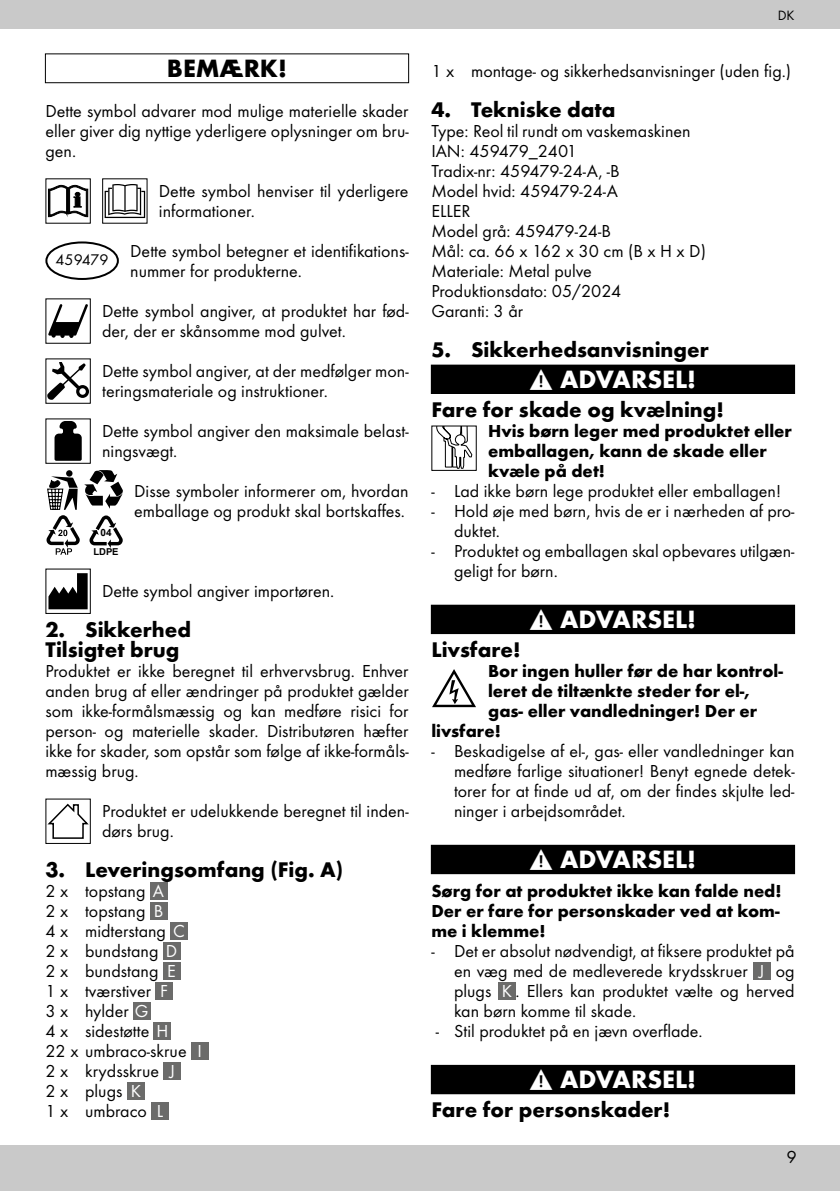
<style>
.page{position:relative;width:840px;height:1191px;background:#fff}
.page>*{position:absolute;margin:0;border:0;box-sizing:border-box;transform-origin:0 0}
.t1{font:700 26px "Futura TOT";color:#fff}
.t2{font:700 26px "Futura TOT";color:#000}
.t3{font:700 22px/20px "Futura TOT";color:#000}
.t4{font:18px/20px "Futura TOT Boo";color:#000}
.t5{font:700 18px/20px "Futura TOT";color:#000}
.t6{font:16px "Futura TOT Boo";color:#000}
.t7{font:16px "Futura LT Pro";color:#000}
.t8{font:14px "Futura TOT Boo";color:#000}
.t9{font:700 10px "Arial";color:#000}
.t10{font:700 9.6px "Arial";color:#000}
.s1{color:#fff}
</style>
<div class="page">
<div style="left:0;top:1145px;width:839px;height:46px;background:#c9c9c9"></div>
<div style="left:0;top:0;width:839px;height:29px;background:#c9c9c9"></div>
<div style="left:45px;top:53px;width:364px;height:30px;border:1px solid #000"></div>
<svg style="left:48px;top:185px;width:40px;height:32px"></svg>
<svg style="left:105px;top:184px;width:40px;height:34px"></svg>
<div style="left:45px;top:241px;width:74px;height:39px;border:2px solid #000;border-radius:50%"></div>
<svg style="left:48px;top:304px;width:40px;height:34px"></svg>
<div style="left:45px;top:358px;width:46px;height:46px;border:1px solid #000"></div>
<svg style="left:47px;top:362px;width:42px;height:38px"></svg>
<div style="left:45px;top:418px;width:46px;height:46px;border:1px solid #000"></div>
<svg style="left:54px;top:421px;width:28px;height:40px"></svg>
<svg style="left:46px;top:470px;width:77px;height:85px"></svg>
<svg style="left:48px;top:573px;width:40px;height:36px"></svg>
<div style="left:45px;top:568px;width:46px;height:46px;border:1px solid #000"></div>
<svg style="left:47px;top:803px;width:42px;height:36px"></svg>
<div style="left:45px;top:798px;width:46px;height:46px;border:1px solid #000"></div>
<div style="left:150px;top:882px;width:17px;height:17px;background:#6b6b6a"></div>
<div style="left:150px;top:902px;width:17px;height:17px;background:#6b6b6a"></div>
<div style="left:170px;top:922px;width:17px;height:17px;background:#6b6b6a"></div>
<div style="left:163px;top:942px;width:17px;height:17px;background:#6b6b6a"></div>
<div style="left:163px;top:962px;width:17px;height:17px;background:#6b6b6a"></div>
<div style="left:155px;top:982px;width:17px;height:17px;background:#6b6b6a"></div>
<div style="left:133px;top:1002px;width:17px;height:17px;background:#6b6b6a"></div>
<div style="left:154px;top:1022px;width:17px;height:17px;background:#6b6b6a"></div>
<div style="left:191px;top:1042px;width:17px;height:17px;background:#6b6b6a"></div>
<div style="left:163px;top:1062px;width:17px;height:17px;background:#6b6b6a"></div>
<div style="left:127px;top:1082px;width:18px;height:17px;background:#6b6b6a"></div>
<div style="left:151px;top:1102px;width:17px;height:17px;background:#6b6b6a"></div>
<div style="left:431px;top:365px;width:363px;height:28px;background:#000"></div>
<div style="left:430px;top:364px;width:364px;height:30px;border:1px solid #000"></div>
<div style="left:431px;top:605px;width:363px;height:28px;background:#000"></div>
<div style="left:430px;top:604px;width:364px;height:30px;border:1px solid #000"></div>
<div style="left:431px;top:845px;width:363px;height:28px;background:#000"></div>
<div style="left:430px;top:844px;width:364px;height:30px;border:1px solid #000"></div>
<div style="left:431px;top:1065px;width:363px;height:28px;background:#000"></div>
<div style="left:430px;top:1064px;width:364px;height:30px;border:1px solid #000"></div>
<svg style="left:436px;top:427px;width:36px;height:42px"></svg>
<svg style="left:432px;top:669px;width:44px;height:39px"></svg>
<div style="left:752px;top:962px;width:17px;height:17px;background:#6b6b6a"></div>
<div style="left:498px;top:982px;width:17px;height:17px;background:#6b6b6a"></div>
<h1 class="t2" style="left:167px;top:52px;width:121px">BEMÆRK!</h1>
<p class="t4" style="left:45px;top:101px;width:364px;text-align:justify">Dette symbol advarer mod mulige materielle skader eller giver dig nyttige yderligere oplysninger om bru&shy;gen.</p>
<p class="t4" style="left:159px;top:181px;width:251px">Dette symbol henviser til yderligere informationer.</p>
<p class="t6" style="left:55px;top:250px;width:54px">459479</p>
<p class="t4" style="left:130px;top:241px;width:280px">Dette symbol betegner et identifikations&shy;nummer for produkterne.</p>
<p class="t4" style="left:102px;top:301px;width:308px">Dette symbol angiver, at produktet har fød&shy;der, der er skånsomme mod gulvet.</p>
<p class="t4" style="left:102px;top:361px;width:308px">Dette symbol angiver, at der medfølger mon&shy;teringsmateriale og instruktioner.</p>
<p class="t4" style="left:102px;top:421px;width:308px">Dette symbol angiver den maksimale belast&shy;ningsvægt.</p>
<p class="t9" style="left:100px;top:526px;width:13px">04</p>
<p class="t10" style="left:93px;top:545px;width:27px">LDPE</p>
<p class="t4" style="left:134px;top:481px;width:276px">Disse symboler informerer om, hvordan emballage og produkt skal bortskaffes.</p>
<p class="t4" style="left:102px;top:581px;width:233px">Dette symbol angiver importøren.</p>
<p class="t3" style="left:45px;top:619px;width:147px">2. Sikkerhed<br>Tilsigtet brug</p>
<p class="t4" style="left:45px;top:661px;width:364px;text-align:justify">Produktet er ikke beregnet til erhvervsbrug. Enhver anden brug af eller ændringer på produktet gælder som ikke-formålsmæssig og kan medføre risici for person- og materielle skader. Distributøren hæfter ikke for skader, som opstår som følge af ikke-formåls&shy;mæssig brug.</p>
<p class="t4" style="left:102px;top:801px;width:308px">Produktet er udelukkende beregnet til inden&shy;dørs brug.</p>
<p class="t3" style="left:45px;top:859px;width:299px">3. Leveringsomfang (Fig. A)</p>
<p class="t4" style="left:45px;top:881px;width:158px">2 x topstang <span class="s1">A<br></span>2 x topstang <span class="s1">B<br></span>4 x midterstang <span class="s1">C<br></span>2 x bundstang <span class="s1">D<br></span>2 x bundstang <span class="s1">E<br></span>1 x tværstiver <span class="s1">F<br></span>3 x hylder <span class="s1">G<br></span>4 x sidestøtte <span class="s1">H<br></span>22 x umbraco-skrue <span class="s1">I<br></span>2 x krydsskrue <span class="s1">J<br></span>2 x plugs <span class="s1">K<br></span>1 x umbraco <span class="s1">L</span></p>
<p class="t8" style="left:777px;top:7px;width:9px">dk</p>
<p class="t4" style="left:431px;top:61px;width:361px">1 x montage- og sikkerhedsanvisninger (uden fig.)</p>
<p class="t3" style="left:431px;top:99px;width:186px">4. Tekniske data</p>
<p class="t4" style="left:431px;top:121px;width:276px">Type: Reol til rundt om vaskemaskinen<br>IAN: 459479_2401<br>Tradix-nr: 459479-24-A, -B<br>Model hvid: 459479-24-A<br>ELLER<br>Model grå: 459479-24-B<br>Mål: ca. 66 x 162 x 30 cm (B x H x D)<br>Materiale: Metal pulve<br>Produktionsdato: 05/2024<br>Garanti: 3 år</p>
<p class="t3" style="left:431px;top:339px;width:279px">5. Sikkerhedsanvisninger</p>
<h1 class="t1" style="left:559px;top:363px;width:137px">ADVARSEL!</h1>
<p class="t3" style="left:431px;top:399px;width:294px">Fare for skade og kvælning!</p>
<p class="t5" style="left:488px;top:420px;width:305px">Hvis børn leger med produktet eller emballagen, kann de skade eller kvæle på det!</p>
<p class="t4" style="left:431px;top:481px;width:351px">- Lad ikke børn lege produktet eller emballagen!</p>
<p class="t4" style="left:454px;top:501px;width:342px;text-indent:-23px">- Hold øje med børn, hvis de er i nærheden af pro&shy;duktet.</p>
<p class="t4" style="left:454px;top:541px;width:342px;text-indent:-23px">- Produktet og emballagen skal opbevares utilgæn&shy;geligt for børn.</p>
<h1 class="t1" style="left:559px;top:603px;width:137px">ADVARSEL!</h1>
<p class="t3" style="left:431px;top:639px;width:91px">Livsfare!</p>
<p class="t5" style="left:488px;top:660px;width:296px">Bor ingen huller før de har kontrol-</p>
<p class="t5" style="left:488px;top:680px;width:263px">leret de tiltænkte steder for el-,</p>
<p class="t5" style="left:488px;top:700px;width:270px">gas- eller vandledninger! Der er</p>
<p class="t5" style="left:431px;top:720px;width:71px">livsfare!</p>
<p class="t4" style="left:454px;top:741px;width:342px;text-align:justify;text-indent:-23px">- Beskadigelse af el-, gas- eller vandledninger kan medføre farlige situationer! Benyt egnede detek&shy;torer for at finde ud af, om der findes skjulte led&shy;ninger i arbejdsområdet.</p>
<h1 class="t1" style="left:559px;top:843px;width:137px">ADVARSEL!</h1>
<p class="t5" style="left:431px;top:880px;width:351px;text-align:justify">Sørg for at produktet ikke kan falde ned!<br>Der er fare for personskader ved at kom&shy;me i klemme!</p>
<p class="t4" style="left:454px;top:941px;width:342px;text-align:justify;text-indent:-23px">- Det er absolut nødvendigt, at fiksere produktet på en væg med de medleverede krydsskruer <span class="s1">J</span> og plugs <span class="s1">K</span> . Ellers kan produktet vælte og herved kan børn komme til skade.</p>
<p class="t4" style="left:435px;top:1021px;width:268px">- Stil produktet på en jævn overflade.</p>
<h1 class="t1" style="left:559px;top:1063px;width:137px">ADVARSEL!</h1>
<p class="t3" style="left:431px;top:1099px;width:240px">Fare for personskader!</p>
<p class="t7" style="left:786px;top:1146px;width:11px">9</p>
</div>
